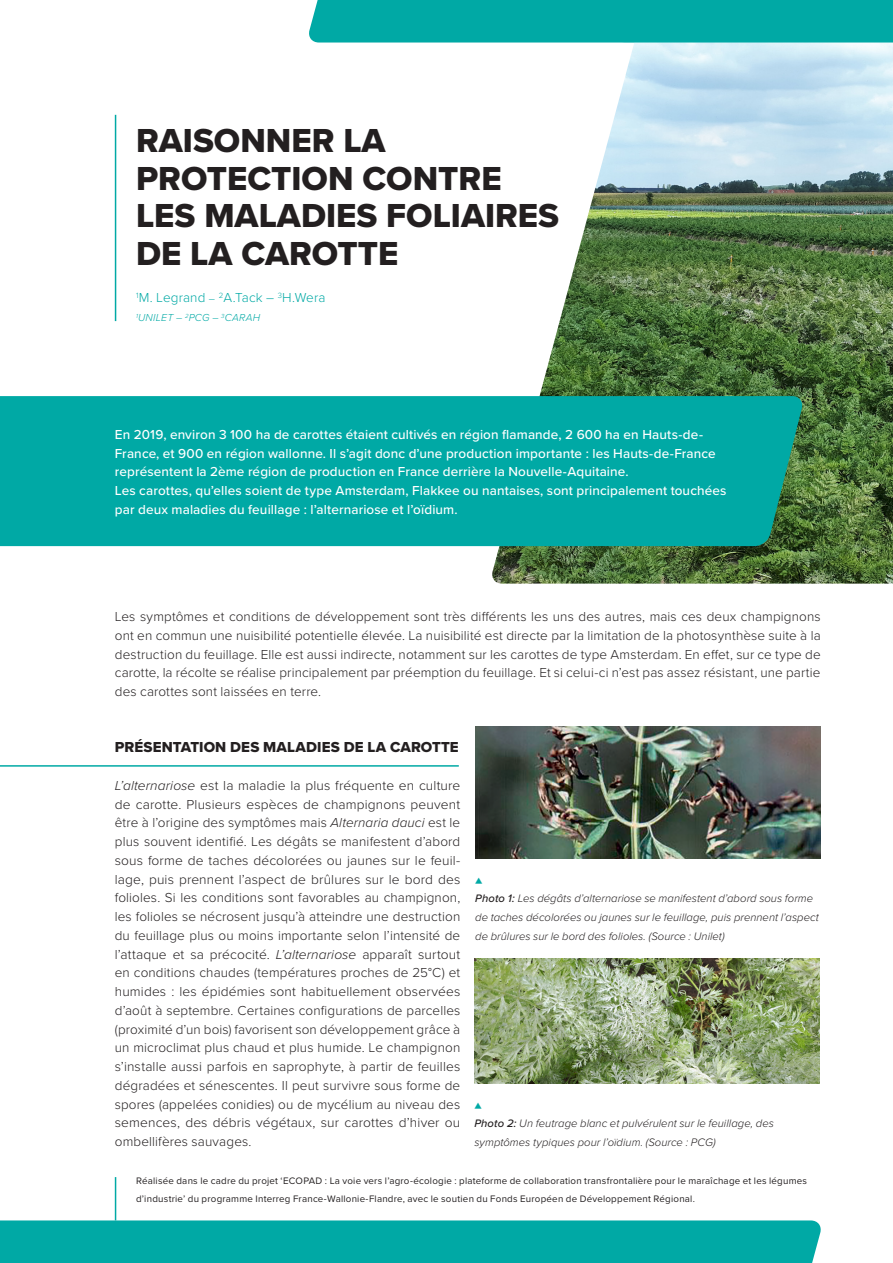
<style>
.page{position:relative;width:893px;height:1263px;background:#fff}
.page>*{position:absolute;margin:0;border:0;box-sizing:border-box;transform-origin:0 0}
.Hoofdtitel{font:34.5px/37.5px "Proxima Nova Extrabld";color:#231f20}
.Tussentitel_A{font:15px "Proxima Nova Extrabld";letter-spacing:.01em;color:#231f20}
.Basis_FR{font:300 13.5px/18.8px "Proxima Nova";letter-spacing:.01em;color:#231f20;text-align:justify}
.Inleiding{font:500 13.5px/18.8px "Proxima Nova";letter-spacing:.01em;color:#fff}
.Auteurs{font:300 13.5px "Proxima Nova";letter-spacing:.01em;color:#00a9a5}
.Fotobijschrift{font:italic 300 11.25px/18.8px "Proxima Nova";letter-spacing:.005em;color:#231f20}
.Auteurs-2{font:italic 300 10.5px "Proxima Nova";letter-spacing:.025em;color:#00a9a5}
.t1{font:9.75px/18.8px "Proxima Nova";letter-spacing:.025em;color:#231f20}
.s1{font-style:italic;font-size:10.5px}
.s2{font-style:italic}
.s3{color:#00a9a5}
.s4{font-weight:500}
</style>
<div class="page">
<div style="left:0;top:1220px;width:821px;height:43px;background:#00a9a5"></div>
<hr style="left:115px;top:1177px;width:1px;height:43px;background:#00a9a5">
<img style="left:491px;top:43px;width:402px;height:541px">
<div style="left:0;top:396px;width:803px;height:150px;background:#00a9a5"></div>
<div style="left:309px;top:0;width:584px;height:43px;background:#00a9a5"></div>
<hr style="left:0;top:765px;width:459px;height:2px;background:#00a9a5">
<img style="left:475px;top:727px;width:346px;height:131px">
<hr style="left:115px;top:115px;width:1px;height:206px;background:#00a9a5">
<img style="left:474px;top:959px;width:346px;height:124px">
<p class="Hoofdtitel" style="left:136px;top:122px;width:425px">RAISONNER LA<br>PROTECTION CONTRE<br>LES MALADIES FOLIAIRES<br>DE LA CAROTTE</p>
<p class="Auteurs" style="left:136px;top:288px;width:191px"><sup>1</sup>M. Legrand <span class="s1">–</span> <sup>2</sup>A.Tack – <sup>3</sup>H.Wera</p>
<p class="Auteurs-2" style="left:136px;top:310px;width:126px"><sup>1</sup>UNILET – <sup>2</sup>PCG – <sup>3</sup>CARAH</p>
<p class="Inleiding" style="left:115px;top:425px;width:602px">En 2019, environ 3 100 ha de carottes étaient cultivés en région flamande, 2 600 ha en Hauts-de-<br>France, et 900 en région wallonne. Il s’agit donc d’une production importante : les Hauts-de-France représentent la 2ème région de production en France derrière la Nouvelle-Aquitaine.</p>
<p class="Inleiding" style="left:115px;top:481px;width:613px">Les carottes, qu’elles soient de type Amsterdam, Flakkee ou nantaises, sont principalement touchées par deux maladies du feuillage : l’alternariose et l’oïdium.</p>
<p class="Basis_FR" style="left:115px;top:606px;width:707px">Les symptômes et conditions de développement sont très différents les uns des autres, mais ces deux champignons ont en commun une nuisibilité potentielle élevée. La nuisibilité est directe par la limitation de la photosynthèse suite à la destruction du feuillage. Elle est aussi indirecte, notamment sur les carottes de type Amsterdam. En effet, sur ce type de carotte, la récolte se réalise principalement par préemption du feuillage. Et si celui-ci n’est pas assez résistant, une partie des carottes sont laissées en terre.</p>
<p class="Tussentitel_A" style="left:115px;top:736px;width:345px">PRÉSENTATION DES MALADIES DE LA CAROTTE</p>
<p class="Basis_FR" style="left:115px;top:775px;width:347px"><span class="s2">L’alternariose</span> est la maladie la plus fréquente en culture de carotte. Plusieurs espèces de champignons peuvent être à l’origine des symptômes mais <span class="s2">Alternaria dauci</span> est le plus souvent identifié. Les dégâts se manifestent d’abord sous forme de taches décolorées ou jaunes sur le feuil&shy;lage, puis prennent l’aspect de brûlures sur le bord des folioles. Si les conditions sont favorables au champignon, les folioles se nécrosent jusqu’à atteindre une destruction du feuillage plus ou moins importante selon l’intensité de l’attaque et sa précocité. <span class="s2">L’alternariose</span> apparaît surtout en conditions chaudes (températures proches de 25°C) et humides : les épidémies sont habituellement observées d’août à septembre. Certaines configurations de parcelles (proximité d’un bois) favorisent son développement grâce à un microclimat plus chaud et plus humide. Le champignon s’installe aussi parfois en saprophyte, à partir de feuilles dégradées et sénescentes. Il peut survivre sous forme de spores (appelées conidies) ou de mycélium au niveau des semences, des débris végétaux, sur carottes d’hiver ou ombellifères sauvages.</p>
<p class="Fotobijschrift" style="left:475px;top:870px;width:345px"><span class="s3">▲<br></span><span class="s4">Photo 1:</span> Les dégâts d’alternariose se manifestent d’abord sous forme de taches décolorées ou jaunes sur le feuillage, puis prennent l’aspect de brûlures sur le bord des folioles. (Source : Unilet)</p>
<p class="Fotobijschrift" style="left:474px;top:1095px;width:301px"><span class="s3">▲<br></span><span class="s4">Photo 2:</span> Un feutrage blanc et pulvérulent sur le feuillage, des symptômes typiques pour l’oïdium. (Source : PCG)</p>
<p class="t1" style="left:136px;top:1171px;width:672px">Réalisée dans le cadre du projet ‘ECOPAD : La voie vers l’agro-écologie : plateforme de collaboration transfrontalière pour le maraîchage et les légumes d’industrie’ du programme Interreg France-Wallonie-Flandre, avec le soutien du Fonds Européen de Développement Régional.</p>
</div>
